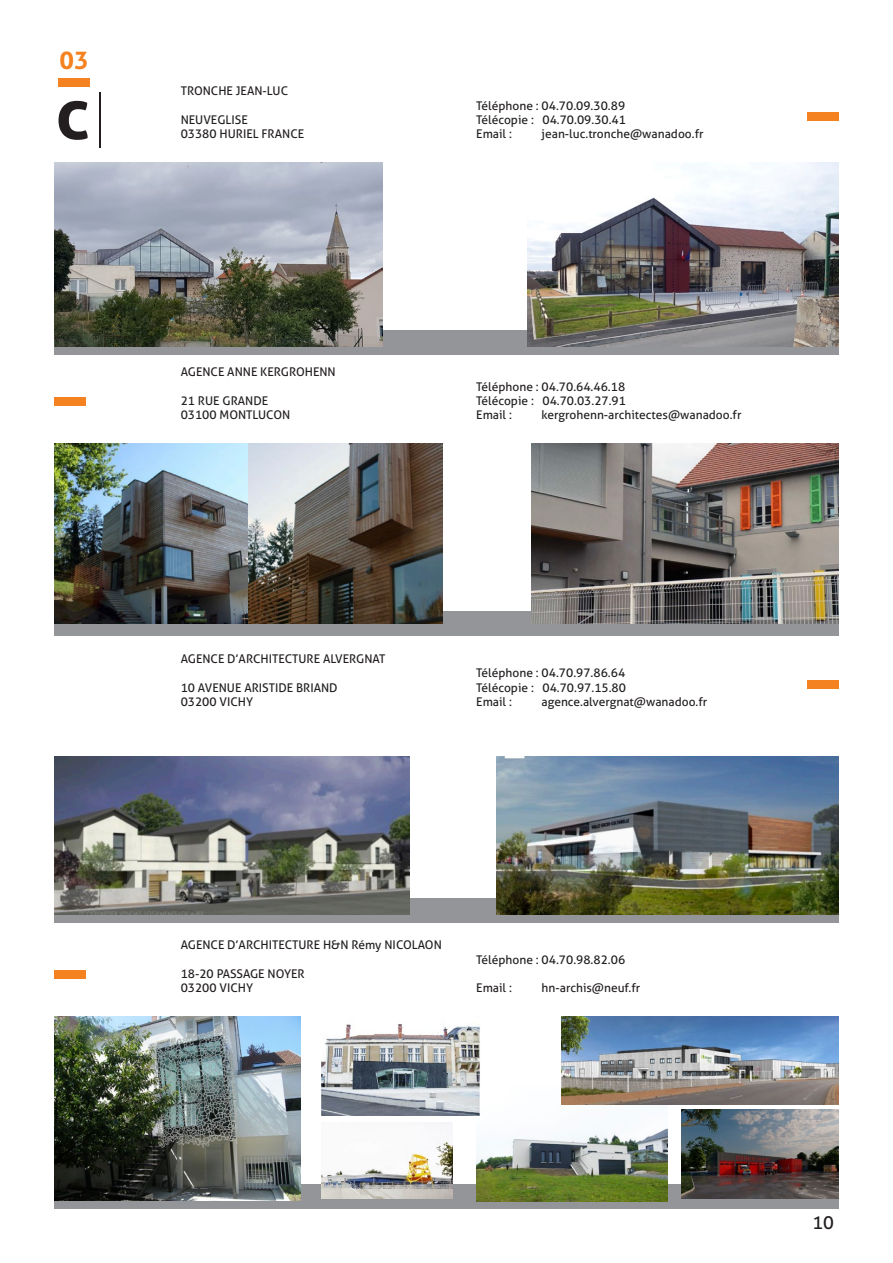
<style>
.page{position:relative;width:893px;height:1263px;background:#fff}
.page>*{position:absolute;margin:0;border:0;box-sizing:border-box;transform-origin:0 0}
.t1{font:700 24.45px "Aller";color:#f58220}
.t2{font:18px "Aller";color:#231f20}
.t3{font:12px "Aller";color:#231f20}
</style>
<div class="page">
<hr style="left:99px;top:92px;width:2px;height:56px;background:#231f20">
<svg style="left:59px;top:101px;width:29px;height:39px"></svg>
<div style="left:58px;top:78px;width:31px;height:8px;background:#f58220"></div>
<div style="left:54px;top:330px;width:785px;height:25px;background:#939598"></div>
<img style="left:54px;top:162px;width:329px;height:185px">
<img style="left:528px;top:162px;width:311px;height:185px">
<div style="left:54px;top:398px;width:31px;height:8px;background:#f58220"></div>
<div style="left:807px;top:113px;width:32px;height:8px;background:#f58220"></div>
<div style="left:54px;top:611px;width:785px;height:25px;background:#939598"></div>
<img style="left:54px;top:443px;width:389px;height:180px">
<div style="left:54px;top:898px;width:785px;height:24px;background:#939598"></div>
<img style="left:54px;top:757px;width:355px;height:157px">
<img style="left:497px;top:757px;width:342px;height:157px">
<div style="left:54px;top:971px;width:31px;height:8px;background:#f58220"></div>
<div style="left:807px;top:680px;width:32px;height:8px;background:#f58220"></div>
<div style="left:54px;top:1184px;width:785px;height:24px;background:#939598"></div>
<img style="left:54px;top:1016px;width:246px;height:185px">
<img style="left:477px;top:1105px;width:190px;height:96px">
<img style="left:321px;top:1024px;width:160px;height:92px">
<img style="left:531px;top:443px;width:308px;height:180px">
<img style="left:681px;top:1109px;width:158px;height:89px">
<img style="left:561px;top:1016px;width:278px;height:89px">
<img style="left:321px;top:1123px;width:131px;height:76px">
<h1 class="t1" style="left:59px;top:45px;width:31px">03</h1>
<p class="t3" style="left:181px;top:84px;width:109px">TRONCHE JEAN-LUC</p>
<p class="t3" style="left:181px;top:112px;width:69px">NEUVEGLISE</p>
<p class="t3" style="left:181px;top:127px;width:125px">03380 HURIEL FRANCE</p>
<p class="t3" style="left:181px;top:365px;width:157px">AGENCE ANNE KERGROHENN</p>
<p class="t3" style="left:181px;top:393px;width:89px">21 RUE GRANDE</p>
<p class="t3" style="left:181px;top:408px;width:111px">03100 MONTLUCON</p>
<p class="t3" style="left:476px;top:98px;width:150px">Téléphone : 04.70.09.30.89</p>
<p class="t3" style="left:476px;top:112px;width:151px">Télécopie : 04.70.09.30.41</p>
<p class="t3" style="left:476px;top:127px;width:37px">Email :</p>
<p class="t3" style="left:542px;top:127px;width:163px">jean-luc.tronche@wanadoo.fr</p>
<p class="t3" style="left:476px;top:379px;width:150px">Téléphone : 04.70.64.46.18</p>
<p class="t3" style="left:476px;top:393px;width:151px">Télécopie : 04.70.03.27.91</p>
<p class="t3" style="left:476px;top:408px;width:37px">Email :</p>
<p class="t3" style="left:542px;top:408px;width:201px">kergrohenn-architectes@wanadoo.fr</p>
<p class="t3" style="left:181px;top:651px;width:206px">AGENCE D’ARCHITECTURE ALVERGNAT</p>
<p class="t3" style="left:181px;top:680px;width:158px">10 AVENUE ARISTIDE BRIAND</p>
<p class="t3" style="left:181px;top:694px;width:74px">03200 VICHY</p>
<p class="t3" style="left:476px;top:666px;width:150px">Téléphone : 04.70.97.86.64</p>
<p class="t3" style="left:476px;top:680px;width:151px">Télécopie : 04.70.97.15.80</p>
<p class="t3" style="left:476px;top:694px;width:37px">Email :</p>
<p class="t3" style="left:542px;top:694px;width:167px">agence.alvergnat@wanadoo.fr</p>
<p class="t3" style="left:181px;top:937px;width:263px">AGENCE D’ARCHITECTURE H&amp;N Rémy NICOLAON</p>
<p class="t3" style="left:181px;top:966px;width:126px">18-20 PASSAGE NOYER</p>
<p class="t3" style="left:181px;top:981px;width:74px">03200 VICHY</p>
<p class="t3" style="left:476px;top:952px;width:150px">Téléphone : 04.70.98.82.06</p>
<p class="t3" style="left:476px;top:981px;width:37px">Email :</p>
<p class="t3" style="left:542px;top:981px;width:100px">hn-archis@neuf.fr</p>
<p class="t2" style="left:812px;top:1212px;width:23px">10</p>
</div>
